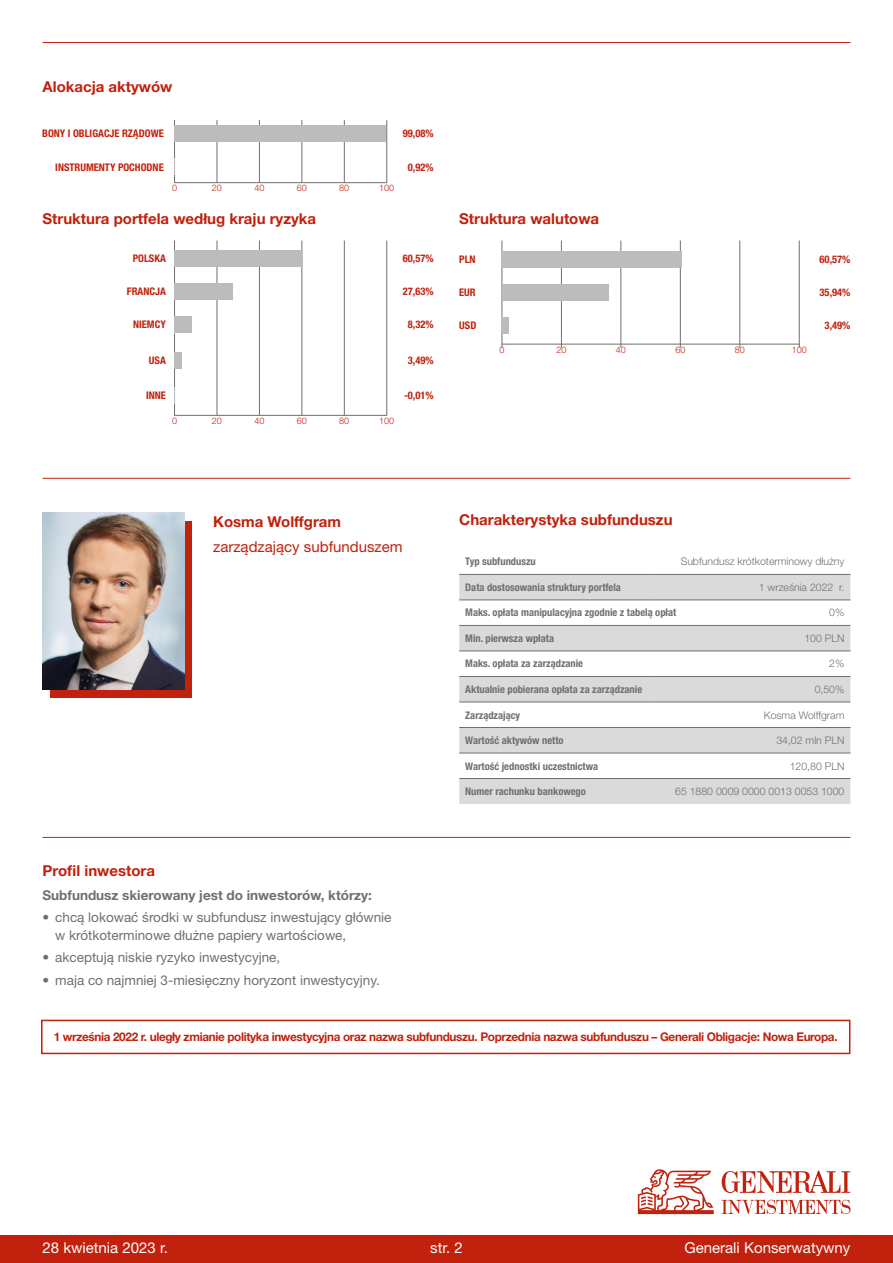
<style>
.page{position:relative;width:893px;height:1263px;background:#fff}
.page>*{position:absolute;margin:0;border:0;box-sizing:border-box;transform-origin:0 0}
.t1{font:700 15px "Helvetica Neue LT Pro";color:#c1210d}
.t2{font:15px "Helvetica Neue LT Pro";color:#fff}
.t3{font:15px "Helvetica Neue LT Pro";color:#c1210d}
.t4{font:13.5px/18px "Helvetica Neue LT Pro";color:#706f6f}
.t5{font:700 13.5px "Helvetica Neue LT Pro";color:#706f6f}
.t6{font:700 12px "Helvetica Neue LT Pro";letter-spacing:-.03em;color:#c1210d}
.t7{font:700 condensed 10.5px "Helvetica Neue LT Pro";color:#706f6f}
.t8{font:700 condensed 10.5px "Helvetica Neue LT Pro";color:#c1210d}
.t9{font:300 10.5px "Helvetica Neue LT Pro";color:#706f6f}
.t10{font:300 9px "Helvetica Neue LT Pro";color:#c1210d}
</style>
<div class="page">
<hr style="left:43px;top:42px;width:807px;height:1px;background:#c1210d">
<hr style="left:561px;top:241px;width:1px;height:106px;background:#706f6f">
<hr style="left:621px;top:241px;width:1px;height:106px;background:#706f6f">
<hr style="left:680px;top:241px;width:1px;height:106px;background:#706f6f">
<hr style="left:739px;top:241px;width:1px;height:106px;background:#706f6f">
<hr style="left:799px;top:241px;width:1px;height:106px;background:#706f6f">
<hr style="left:502px;top:241px;width:1px;height:106px;background:#706f6f">
<hr style="left:502px;top:344px;width:297px;height:1px;background:#706f6f">
<hr style="left:217px;top:120px;width:1px;height:63px;background:#706f6f">
<hr style="left:259px;top:120px;width:1px;height:63px;background:#706f6f">
<hr style="left:302px;top:120px;width:1px;height:63px;background:#706f6f">
<hr style="left:344px;top:120px;width:1px;height:63px;background:#706f6f">
<hr style="left:386px;top:120px;width:1px;height:63px;background:#706f6f">
<hr style="left:174px;top:120px;width:1px;height:63px;background:#706f6f">
<div style="left:174px;top:125px;width:212px;height:17px;background:#bcbcbc"></div>
<svg style="left:174px;top:159px;width:1px;height:16px"></svg>
<hr style="left:174px;top:182px;width:213px;height:1px;background:#706f6f">
<hr style="left:217px;top:241px;width:1px;height:174px;background:#706f6f">
<hr style="left:259px;top:241px;width:1px;height:174px;background:#706f6f">
<hr style="left:302px;top:241px;width:1px;height:174px;background:#706f6f">
<hr style="left:344px;top:241px;width:1px;height:174px;background:#706f6f">
<hr style="left:386px;top:241px;width:1px;height:174px;background:#706f6f">
<hr style="left:174px;top:241px;width:1px;height:174px;background:#706f6f">
<hr style="left:174px;top:415px;width:213px;height:1px;background:#706f6f">
<hr style="left:43px;top:478px;width:807px;height:1px;background:#c1210d">
<hr style="left:43px;top:837px;width:807px;height:1px;background:#c1210d">
<div style="left:502px;top:284px;width:106px;height:17px;background:#bcbcbc"></div>
<div style="left:502px;top:317px;width:7px;height:17px;background:#bcbcbc"></div>
<div style="left:502px;top:251px;width:180px;height:17px;background:#bcbcbc"></div>
<div style="left:174px;top:316px;width:18px;height:17px;background:#bcbcbc"></div>
<div style="left:174px;top:352px;width:8px;height:16px;background:#bcbcbc"></div>
<svg style="left:174px;top:387px;width:1px;height:16px"></svg>
<div style="left:174px;top:283px;width:59px;height:17px;background:#bcbcbc"></div>
<div style="left:174px;top:250px;width:129px;height:17px;background:#bcbcbc"></div>
<svg style="left:460px;top:573px;width:390px;height:1px"></svg>
<svg style="left:459px;top:575px;width:391px;height:229px;fill:#dadada"></svg>
<hr style="left:459px;top:574px;width:196px;height:1px;background:#706f6f">
<hr style="left:655px;top:574px;width:195px;height:1px;background:#706f6f">
<hr style="left:459px;top:600px;width:196px;height:1px;background:#706f6f">
<hr style="left:655px;top:600px;width:195px;height:1px;background:#706f6f">
<hr style="left:459px;top:625px;width:196px;height:1px;background:#706f6f">
<hr style="left:655px;top:625px;width:195px;height:1px;background:#706f6f">
<hr style="left:459px;top:651px;width:196px;height:1px;background:#706f6f">
<hr style="left:655px;top:651px;width:195px;height:1px;background:#706f6f">
<hr style="left:459px;top:676px;width:196px;height:1px;background:#706f6f">
<hr style="left:655px;top:676px;width:195px;height:1px;background:#706f6f">
<hr style="left:459px;top:702px;width:196px;height:1px;background:#706f6f">
<hr style="left:655px;top:702px;width:195px;height:1px;background:#706f6f">
<hr style="left:459px;top:727px;width:196px;height:1px;background:#706f6f">
<hr style="left:655px;top:727px;width:195px;height:1px;background:#706f6f">
<hr style="left:459px;top:753px;width:196px;height:1px;background:#706f6f">
<hr style="left:655px;top:753px;width:195px;height:1px;background:#706f6f">
<hr style="left:459px;top:778px;width:196px;height:1px;background:#706f6f">
<hr style="left:655px;top:778px;width:195px;height:1px;background:#706f6f">
<div style="left:50px;top:521px;width:142px;height:177px;background:#c1210d"></div>
<img style="left:43px;top:513px;width:141px;height:176px">
<div style="left:41px;top:1020px;width:809px;height:34px;border:2px solid #c1210d"></div>
<div style="left:0;top:1235px;width:893px;height:28px;background:#c1210d"></div>
<svg style="left:638px;top:1169px;width:76px;height:45px"></svg>
<svg style="left:722px;top:1200px;width:128px;height:14px"></svg>
<svg style="left:722px;top:1171px;width:128px;height:22px"></svg>
<h1 class="t1" style="left:43px;top:77px;width:131px">Alokacja aktywów</h1>
<p class="t8" style="left:42px;top:127px;width:123px">BONY I OBLIGACJE RZĄDOWE</p>
<p class="t8" style="left:55px;top:161px;width:110px">INSTRUMENTY POCHODNE</p>
<p class="t10" style="left:172px;top:182px;width:7px">0</p>
<p class="t10" style="left:212px;top:182px;width:12px">20</p>
<p class="t10" style="left:254px;top:182px;width:12px">40</p>
<p class="t10" style="left:297px;top:182px;width:12px">60</p>
<p class="t10" style="left:339px;top:182px;width:12px">80</p>
<p class="t10" style="left:379px;top:182px;width:17px">100</p>
<h1 class="t1" style="left:43px;top:209px;width:275px">Struktura portfela według kraju ryzyka</h1>
<p class="t8" style="left:403px;top:127px;width:32px">99,08%</p>
<p class="t8" style="left:408px;top:161px;width:27px">0,92%</p>
<p class="t8" style="left:133px;top:252px;width:35px">POLSKA</p>
<p class="t8" style="left:403px;top:252px;width:32px">60,57%</p>
<p class="t8" style="left:127px;top:285px;width:40px">FRANCJA</p>
<p class="t8" style="left:403px;top:285px;width:32px">27,63%</p>
<p class="t8" style="left:133px;top:318px;width:34px">NIEMCY</p>
<p class="t8" style="left:149px;top:354px;width:18px">USA</p>
<p class="t8" style="left:146px;top:389px;width:21px">INNE</p>
<p class="t10" style="left:172px;top:415px;width:7px">0</p>
<p class="t10" style="left:212px;top:415px;width:12px">20</p>
<p class="t10" style="left:254px;top:415px;width:12px">40</p>
<p class="t10" style="left:297px;top:415px;width:12px">60</p>
<p class="t10" style="left:339px;top:415px;width:12px">80</p>
<p class="t10" style="left:379px;top:415px;width:17px">100</p>
<p class="t8" style="left:408px;top:318px;width:27px">8,32%</p>
<p class="t8" style="left:408px;top:354px;width:27px">3,49%</p>
<p class="t8" style="left:404px;top:389px;width:31px">-0,01%</p>
<h1 class="t1" style="left:459px;top:209px;width:141px">Struktura walutowa</h1>
<p class="t8" style="left:459px;top:253px;width:18px">PLN</p>
<p class="t8" style="left:459px;top:286px;width:18px">EUR</p>
<p class="t8" style="left:459px;top:319px;width:19px">USD</p>
<p class="t10" style="left:499px;top:344px;width:7px">0</p>
<p class="t10" style="left:556px;top:344px;width:12px">20</p>
<p class="t10" style="left:616px;top:344px;width:12px">40</p>
<p class="t10" style="left:675px;top:344px;width:12px">60</p>
<p class="t10" style="left:735px;top:344px;width:12px">80</p>
<p class="t10" style="left:792px;top:344px;width:17px">100</p>
<p class="t8" style="left:820px;top:253px;width:32px">60,57%</p>
<p class="t8" style="left:820px;top:286px;width:32px">35,94%</p>
<p class="t8" style="left:825px;top:319px;width:27px">3,49%</p>
<h1 class="t1" style="left:213px;top:512px;width:129px">Kosma Wolffgram</h1>
<h1 class="t3" style="left:213px;top:538px;width:191px">zarządzający subfunduszem</h1>
<h1 class="t1" style="left:43px;top:861px;width:114px">Profil inwestora</h1>
<p class="t5" style="left:43px;top:887px;width:331px">Subfundusz skierowany jest do inwestorów, którzy:</p>
<p class="t4" style="left:55px;top:908px;width:338px;text-indent:-13px">• chcą lokować środki w subfundusz inwestujący głównie w krótkoterminowe dłużne papiery wartościowe,</p>
<p class="t4" style="left:43px;top:948px;width:239px">• akceptują niskie ryzyko inwestycyjne,</p>
<p class="t4" style="left:43px;top:970px;width:339px">• maja co najmniej 3-miesięczny horyzont inwestycyjny.</p>
<h1 class="t1" style="left:459px;top:510px;width:215px">Charakterystyka subfunduszu</h1>
<p class="t7" style="left:465px;top:555px;width:72px">Typ subfunduszu</p>
<p class="t9" style="left:681px;top:555px;width:165px">Subfundusz krótkoterminowy dłużny</p>
<p class="t7" style="left:465px;top:581px;width:157px">Data dostosowania struktury portfela</p>
<p class="t9" style="left:759px;top:581px;width:87px">1 września 2022 r.</p>
<p class="t7" style="left:465px;top:606px;width:213px">Maks. opłata manipulacyjna zgodnie z tabelą opłat</p>
<p class="t9" style="left:829px;top:606px;width:17px">0%</p>
<p class="t7" style="left:465px;top:632px;width:90px">Min. pierwsza wpłata</p>
<p class="t9" style="left:804px;top:632px;width:42px">100 PLN</p>
<p class="t7" style="left:465px;top:657px;width:119px">Maks. opłata za zarządzanie</p>
<p class="t9" style="left:829px;top:657px;width:17px">2%</p>
<p class="t7" style="left:465px;top:683px;width:178px">Aktualnie pobierana opłata za zarządzanie</p>
<p class="t9" style="left:815px;top:683px;width:31px">0,50%</p>
<p class="t7" style="left:465px;top:708px;width:56px">Zarządzający</p>
<p class="t9" style="left:764px;top:708px;width:82px">Kosma Wolffgram</p>
<p class="t7" style="left:465px;top:734px;width:100px">Wartość aktywów netto</p>
<p class="t9" style="left:776px;top:734px;width:70px">34,02 mln PLN</p>
<p class="t7" style="left:465px;top:759px;width:134px">Wartość jednostki uczestnictwa</p>
<p class="t9" style="left:790px;top:759px;width:56px">120,80 PLN</p>
<p class="t7" style="left:465px;top:785px;width:122px">Numer rachunku bankowego</p>
<p class="t9" style="left:675px;top:785px;width:171px">65 1880 0009 0000 0013 0053 1000</p>
<p class="t6" style="left:54px;top:1029px;width:785px">1 września 2022 r. uległy zmianie polityka inwestycyjna oraz nazwa subfunduszu. Poprzednia nazwa subfunduszu – Generali Obligacje: Nowa Europa.</p>
<h1 class="t2" style="left:43px;top:1238px;width:127px">28 kwietnia 2023 r.</h1>
<h1 class="t2" style="left:430px;top:1238px;width:34px">str. 2</h1>
<h1 class="t2" style="left:684px;top:1238px;width:168px">Generali Konserwatywny</h1>
</div>
